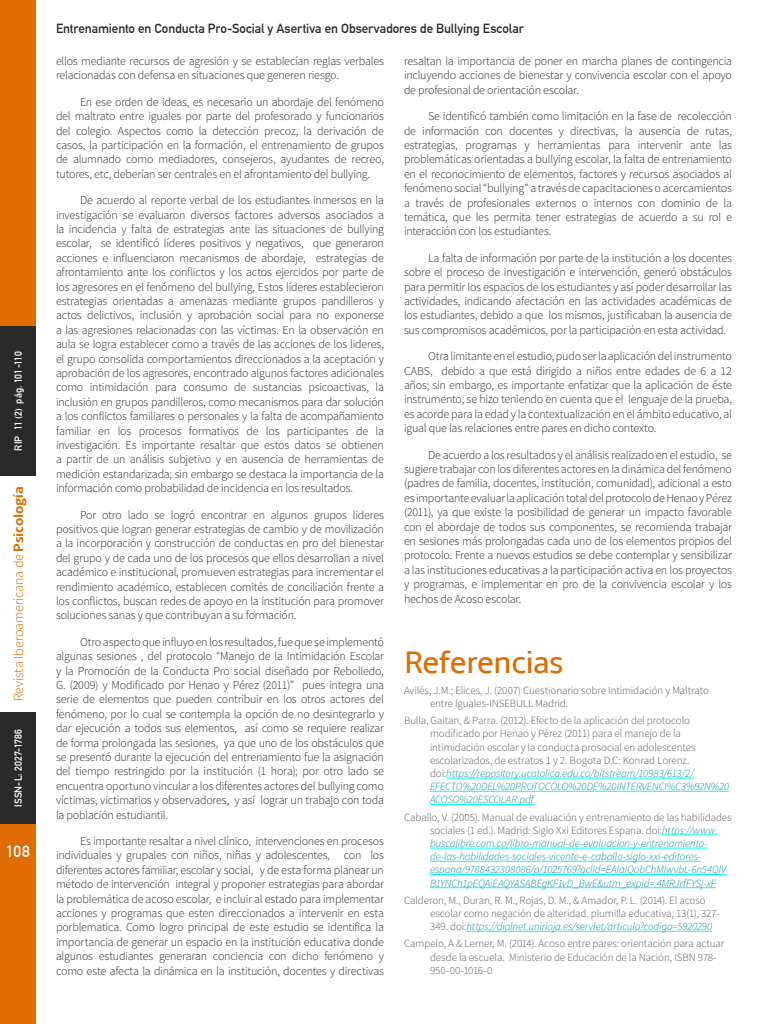
<style>
.page{position:relative;width:768px;height:1024px;background:#fff}
.page>*{position:absolute;margin:0;border:0;box-sizing:border-box;transform-origin:0 0}
.t1{font:32px "Amble";letter-spacing:-.035em;color:#df6c01}
.t2{font:700 16px "DIN Alternate";color:#fff}
.t3{font:300 14px "Source Sans Pro";letter-spacing:-.01em;color:#df6c01}
.t4{font:700 13px "DIN Alternate";letter-spacing:-.005em;color:#2a2a2a}
.t5{font:300 12px/14.4px "Source Sans Pro";letter-spacing:-.015em;color:#2a2a2a;text-align:justify}
.t6{font:300 11px/13.2px "Source Sans Pro";letter-spacing:-.01em;color:#5a5a5a}
.t7{font:italic 300 11px/13.2px "Source Sans Pro";letter-spacing:-.01em;color:#09909f}
.t8{font:700 10px "DIN Alternate";letter-spacing:.005em;color:#fff}
.s1{font-family:"Amble";font-weight:700}
.s2{font-style:italic;color:#09909f}
.s3{font-style:normal;color:#5a5a5a}
</style>
<div class="page">
<hr style="left:446px;top:778px;width:248px;height:1px;background:#0ff">
<hr style="left:430px;top:791px;width:299px;height:1px;background:#0ff">
<hr style="left:430px;top:804px;width:104px;height:1px;background:#0ff">
<hr style="left:662px;top:835px;width:55px;height:1px;background:#0ff">
<hr style="left:430px;top:848px;width:278px;height:1px;background:#0ff">
<hr style="left:430px;top:861px;width:271px;height:1px;background:#0ff">
<hr style="left:430px;top:874px;width:296px;height:1px;background:#0ff">
<hr style="left:430px;top:887px;width:286px;height:1px;background:#0ff">
<hr style="left:466px;top:931px;width:246px;height:1px;background:#0ff">
<div style="left:0;top:712px;width:36px;height:312px;background:#df6c01"></div>
<div style="left:0;top:0;width:36px;height:476px;background:#df6c01"></div>
<div style="left:0;top:326px;width:36px;height:150px;background:#2a2a2a"></div>
<div style="left:0;top:712px;width:36px;height:112px;background:#2a2a2a"></div>
<p class="t8" style="left:11px;top:451px;width:101px;rotate:-90deg">RIP 11 (2) pág. 101-110</p>
<p class="t3" style="left:10px;top:701px;width:216px;rotate:-90deg">Revista Iberoamericana de <span class="s1">Psicología</span></p>
<p class="t8" style="left:11px;top:807px;width:79px;rotate:-90deg">ISSN-L: 2027-1786</p>
<h2 class="t2" style="left:6px;top:839px;width:25px">108</h2>
<p class="t4" style="left:56px;top:19px;width:469px">Entrenamiento en Conducta Pro-Social y Asertiva en Observadores de Bullying Escolar</p>
<p class="t5" style="left:56px;top:54px;width:329px">ellos mediante recursos de agresión y se establecían reglas verbales relacionadas con defensa en situaciones que generen riesgo.</p>
<p class="t5" style="left:56px;top:95px;width:330px;text-indent:24px">En ese orden de ideas, es necesario un abordaje del fenómeno del maltrato entre iguales por parte del profesorado y funcionarios del colegio. Aspectos como la detección precoz, la derivación de casos, la participación en la formación, el entrenamiento de grupos de alumnado como mediadores, consejeros, ayudantes de recreo, tutores, etc, deberían ser centrales en el afrontamiento del bullying.</p>
<p class="t5" style="left:56px;top:193px;width:330px;text-indent:24px">De acuerdo al reporte verbal de los estudiantes inmersos en la investigación se evaluaron diversos factores adversos asociados a la incidencia y falta de estrategias ante las situaciones de bullying escolar, se identificó líderes positivos y negativos, que generaron acciones e influenciaron mecanismos de abordaje, estrategias de afrontamiento ante los conflictos y los actos ejercidos por parte de los agresores en el fenómeno del bullying, Estos líderes establecieron estrategias orientadas a amenazas mediante grupos pandilleros y actos delictivos, inclusión y aprobación social para no exponerse a las agresiones relacionadas con las víctimas. En la observación en aula se logra establecer como a través de las acciones de los lideres, el grupo consolida comportamientos direccionados a la aceptación y aprobación de los agresores, encontrado algunos factores adicionales como intimidación para consumo de sustancias psicoactivas, la inclusión en grupos pandilleros, como mecanismos para dar solución a los conflictos familiares o personales y la falta de acompañamiento familiar en los procesos formativos de los participantes de la investigación. Es importante resaltar que estos datos se obtienen a partir de un análisis subjetivo y en ausencia de herramientas de medición estandarizada; sin embargo se destaca la importancia de la información como probabilidad de incidencia en los resultados.</p>
<p class="t5" style="left:56px;top:507px;width:330px;text-indent:24px">Por otro lado se logró encontrar en algunos grupos lideres positivos que logran generar estrategias de cambio y de movilización a la incorporación y construcción de conductas en pro del bienestar del grupo y de cada uno de los procesos que ellos desarrollan a nivel académico e institucional, promueven estrategias para incrementar el rendimiento académico, establecen comités de conciliación frente a los conflictos, buscan redes de apoyo en la institución para promover soluciones sanas y que contribuyan a su formación.</p>
<p class="t5" style="left:56px;top:635px;width:330px;text-indent:24px">Otro aspecto que influyo en los resultados, fue que se implementó algunas sesiones , del protocolo “Manejo de la Intimidación Escolar y la Promoción de la Conducta Pro social diseñado por Rebolledo, G. (2009) y Modificado por Henao y Pérez (2011)” pues integra una serie de elementos que pueden contribuir en los otros actores del fenómeno, por lo cual se contempla la opción de no desintegrarlo y dar ejecución a todos sus elementos, así como se requiere realizar de forma prolongada las sesiones, ya que uno de los obstáculos que se presentó durante la ejecución del entrenamiento fue la asignación del tiempo restringido por la institución (1 hora); por otro lado se encuentra oportuno vincular a los diferentes actores del bullying como víctimas, victimarios y observadores, y así lograr un trabajo con toda la población estudiantil.</p>
<p class="t5" style="left:56px;top:834px;width:330px;text-indent:24px">Es importante resaltar a nivel clínico, intervenciones en procesos individuales y grupales con niños, niñas y adolescentes, con los diferentes actores familiar, escolar y social, y de esta forma planear un método de intervención integral y proponer estrategias para abordar la problemática de acoso escolar, e incluir al estado para implementar acciones y programas que esten direccionados a intervenir en esta porblematica. Como logro principal de este estudio se identifica la importancia de generar un espacio en la institución educativa donde algunos estudiantes generaran conciencia con dicho fenómeno y como este afecta la dinámica en la institución, docentes y directivas</p>
<p class="t5" style="left:404px;top:54px;width:330px">resaltan la importancia de poner en marcha planes de contingencia incluyendo acciones de bienestar y convivencia escolar con el apoyo de profesional de orientación escolar.</p>
<p class="t5" style="left:404px;top:109px;width:330px;text-indent:24px">Se identificó también como limitación en la fase de recolección de información con docentes y directivas, la ausencia de rutas, estrategias, programas y herramientas para intervenir ante las problemáticas orientadas a bullying escolar, la falta de entrenamiento en el reconocimiento de elementos, factores y recursos asociados al fenómeno social “bullying” a través de capacitaciones o acercamientos a través de profesionales externos o internos con dominio de la temática, que les permita tener estrategias de acuerdo a su rol e interacción con los estudiantes.</p>
<p class="t5" style="left:404px;top:251px;width:330px;text-indent:24px">La falta de información por parte de la institución a los docentes sobre el proceso de investigación e intervención, generó obstáculos para permitir los espacios de los estudiantes y así poder desarrollar las actividades, indicando afectación en las actividades académicas de los estudiantes, debido a que los mismos, justificaban la ausencia de sus compromisos académicos, por la participación en esta actividad.</p>
<p class="t5" style="left:404px;top:349px;width:330px;text-indent:24px">Otra limitante en el estudio, pudo ser la aplicación del instrumento CABS, debido a que está dirigido a niños entre edades de 6 a 12 años; sin embargo, es importante enfatizar que la aplicación de éste instrumento, se hizo teniendo en cuenta que el lenguaje de la prueba, es acorde para la edad y la contextualización en el ámbito educativo, al igual que las relaciones entre pares en dicho contexto.</p>
<p class="t5" style="left:404px;top:447px;width:330px;text-indent:24px">De acuerdo a los resultados y el análisis realizado en el estudio, se sugiere trabajar con los diferentes actores en la dinámica del fenómeno (padres de familia, docentes, institución, comunidad), adicional a esto es importante evaluar la aplicación total del protocolo de Henao y Pérez (2011), ya que existe la posibilidad de generar un impacto favorable con el abordaje de todos sus componentes, se recomienda trabajar en sesiones más prolongadas cada uno de los elementos propios del protocolo. Frente a nuevos estudios se debe contemplar y sensibilizar a las instituciones educativas a la participación activa en los proyectos y programas, e implementar en pro de la convivencia escolar y los hechos de Acoso escolar.</p>
<h1 class="t1" style="left:404px;top:644px;width:162px">Referencias</h1>
<p class="t6" style="left:430px;top:684px;width:281px;text-indent:-26px">Avilés, J.M.; Elices, J. (2007) Cuestionario sobre Intimidación y Maltrato entre Iguales-INSEBULL Madrid.</p>
<p class="t6" style="left:430px;top:714px;width:301px;text-indent:-26px">Bulla, Gaitan, &amp; Parra. (2012). Efecto de la aplicación del protocolo modificado por Henao y Pérez (2011) para el manejo de la intimidación escolar y la conducta prosocial en adolescentes escolarizados, de estratos 1 y 2. Bogota D.C: Konrad Lorenz. doi:<span class="s2">https://repository.ucatolica.edu.co/bitstream/10983/613/2/ EFECTO%20DEL%20PROTOCOLO%20DE%20INTERVENCI%C3%92N%20<br>ACOSO%20ESCOLAR.pdf</span></p>
<p class="t7" style="left:430px;top:810px;width:303px;text-indent:-26px"><span class="s3">Caballo, V. (2005). Manual de evaluación y entrenamiento de las habilidades sociales (1 ed.). Madrid: Siglo Xxi Editores Espana. doi:</span>https://www. buscalibre.com.co/libro-manual-de-evaluacion-y-entrenamiento&shy;de-las-habilidades-sociales-vicente-e-caballo-siglo-xxi-editores&shy;espana/9788432308086/p/1025769?gclid=EAIaIQobChMIwvbL-6n54QIV B1YNCh1pEQAiEAQYASABEgKF1vD_BwE&amp;utm_expid=.4MRJrfFYSj-xF</p>
<p class="t6" style="left:430px;top:894px;width:291px;text-indent:-26px">Calderon, M., Duran, R. M., Rojas, D. M., &amp; Amador, P. L. (2014). El acoso escolar como negación de alteridad. plumilla educativa, 13(1), 327-<br>349. doi:<span class="s2">https://dialnet.unirioja.es/servlet/articulo?codigo=5920290</span></p>
<p class="t6" style="left:430px;top:937px;width:296px;text-indent:-26px">Campelo, A &amp; Lerner, M. (2014). Acoso entre pares: orientación para actuar desde la escuela. Ministerio de Educación de la Nación, ISBN 978-<br>950-00-1016-0</p>
</div>
